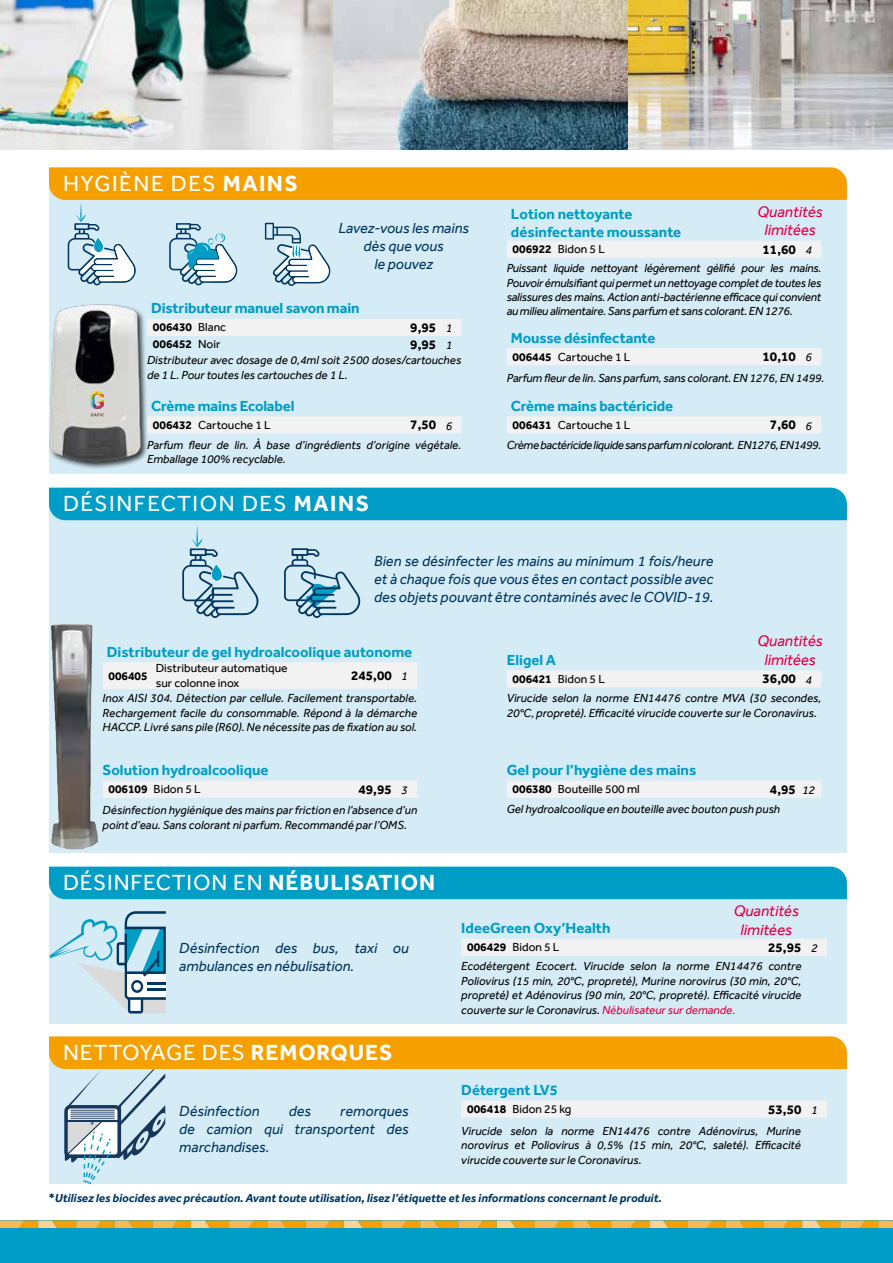
<style>
.page{position:relative;width:893px;height:1263px;background:#fff}
.page>*{position:absolute;margin:0;border:0;box-sizing:border-box;transform-origin:0 0}
.t1{font:22.5px "Effra";letter-spacing:.04em;color:#fff}
.t2{font:22.5px "Effra";letter-spacing:.07em;color:#fff}
.t3{font:italic 15.75px/18.9px "Effra";color:#e50047;text-align:center}
.t4{font:italic 15px/18px "Effra";color:#00365f}
.t5{font:700 15px/18px "Effra";color:#009dc6}
.t6{font:700 13.5px "Effra";color:#000}
.t7{font:italic 12px/14.4px "Effra";color:#000;text-align:justify}
.t8{font:12px/14.4px "Effra";color:#000}
.t9{font:italic 700 12px "Effra";color:#00365f}
.t10{font:italic 12px "Effra";letter-spacing:-.03em;color:#000}
.t11{font:700 12px "Effra";color:#000}
.s1{font-weight:700}
.s2{font-weight:400}
.s3{font-weight:400;font-style:italic;font-size:12px}
.s4{color:#e50047}
.s5{font-style:normal}
</style>
<div class="page">
<div style="left:49px;top:176px;width:798px;height:297px;background:#d5ecf6"></div>
<div style="left:49px;top:503px;width:798px;height:349px;background:#d5ecf6"></div>
<div style="left:49px;top:892px;width:798px;height:131px;background:#d5ecf6"></div>
<img style="left:0;top:0;width:629px;height:150px">
<svg style="left:0;top:1220px;width:893px;height:9px;background:#cdac49"></svg>
<div style="left:0;top:1229px;width:893px;height:34px;background:#009dc6"></div>
<svg style="left:50px;top:911px;width:116px;height:102px"></svg>
<div style="left:461px;top:939px;width:366px;height:17px;background:#f2f2f2"></div>
<div style="left:507px;top:781px;width:314px;height:17px;background:#f2f2f2"></div>
<div style="left:103px;top:662px;width:314px;height:27px;background:#f2f2f2"></div>
<svg style="left:284px;top:548px;width:76px;height:70px"></svg>
<svg style="left:182px;top:526px;width:76px;height:92px"></svg>
<div style="left:507px;top:416px;width:314px;height:17px;background:#f2f2f2"></div>
<div style="left:149px;top:416px;width:313px;height:17px;background:#f2f2f2"></div>
<div style="left:149px;top:319px;width:313px;height:17px;background:#f2f2f2"></div>
<div style="left:49px;top:304px;width:100px;height:166px;background:#000;opacity:.75"></div>
<img style="left:49px;top:304px;width:98px;height:165px">
<svg style="left:91px;top:390px;width:13px;height:26px"></svg>
<div style="left:507px;top:348px;width:314px;height:17px;background:#f2f2f2"></div>
<div style="left:507px;top:670px;width:314px;height:17px;background:#f2f2f2"></div>
<div style="left:103px;top:781px;width:314px;height:17px;background:#f2f2f2"></div>
<img style="left:629px;top:0;width:264px;height:150px">
<svg style="left:49px;top:167px;width:798px;height:119px"></svg>
<svg style="left:49px;top:1036px;width:798px;height:149px;background:#dbd9bd"></svg>
<div style="left:49px;top:488px;width:798px;height:32px;background:#009dc6"></div>
<div style="left:49px;top:867px;width:798px;height:32px;background:#009dc6"></div>
<img style="left:51px;top:624px;width:47px;height:225px">
<h1 class="t2" style="left:63px;top:170px;width:236px">HYGIÈNE DES <span class="s1">MAINS</span></h1>
<p class="t4" style="left:338px;top:219px;width:132px;text-align:center">Lavez-vous les mains dès que vous<br>le pouvez</p>
<p class="t5" style="left:151px;top:299px;width:210px">Distributeur manuel savon main</p>
<p class="t11" style="left:153px;top:320px;width:75px">006430 <span class="s2">Blanc</span></p>
<p class="t6" style="left:410px;top:319px;width:43px">9,95 <span class="s3">1</span></p>
<p class="t11" style="left:153px;top:337px;width:69px">006452 <span class="s2">Noir</span></p>
<p class="t6" style="left:410px;top:336px;width:43px">9,95 <span class="s3">1</span></p>
<p class="t7" style="left:147px;top:353px;width:316px">Distributeur avec dosage de 0,4ml soit 2500 doses/cartouches de 1 L. Pour toutes les cartouches de 1 L.</p>
<p class="t5" style="left:151px;top:397px;width:145px">Crème mains Ecolabel</p>
<p class="t8" style="left:153px;top:417px;width:119px"><span class="s1">006432</span> Cartouche 1 L</p>
<p class="t6" style="left:410px;top:417px;width:43px">7,50 <span class="s3">6</span></p>
<p class="t7" style="left:147px;top:438px;width:316px">Parfum fleur de lin. À base d’ingrédients d’origine végétale.<br>Emballage 100% recyclable.</p>
<h1 class="t2" style="left:63px;top:490px;width:307px">DÉSINFECTION DES <span class="s1">MAINS</span></h1>
<h2 class="t3" style="left:757px;top:202px;width:67px">Quantités limitées</h2>
<p class="t5" style="left:511px;top:204px;width:172px">Lotion nettoyante désinfectante moussante</p>
<p class="t8" style="left:513px;top:242px;width:94px"><span class="s1">006922</span> Bidon 5 L</p>
<p class="t6" style="left:763px;top:241px;width:51px">11,60 <span class="s3">4</span></p>
<p class="t7" style="left:507px;top:261px;width:316px">Puissant liquide nettoyant légèrement gélifié pour les mains.<br>Pouvoir émulsifiant qui permet un nettoyage complet de toutes les salissures des mains. Action anti-bactérienne efficace qui convient au milieu alimentaire. Sans parfum et sans colorant. EN 1276.</p>
<p class="t5" style="left:511px;top:328px;width:146px">Mousse désinfectante</p>
<p class="t8" style="left:513px;top:349px;width:119px"><span class="s1">006445</span> Cartouche 1 L</p>
<p class="t6" style="left:763px;top:349px;width:51px">10,10 <span class="s3">6</span></p>
<p class="t7" style="left:507px;top:370px;width:319px">Parfum fleur de lin. Sans parfum, sans colorant. EN 1276, EN 1499.</p>
<p class="t5" style="left:511px;top:397px;width:164px">Crème mains bactéricide</p>
<p class="t8" style="left:513px;top:417px;width:119px"><span class="s1">006431</span> Cartouche 1 L</p>
<p class="t6" style="left:770px;top:417px;width:43px">7,60 <span class="s3">6</span></p>
<p class="t10" style="left:507px;top:438px;width:316px">Crème bactéricide liquide sans parfum ni colorant. EN1276, EN1499.</p>
<p class="t4" style="left:374px;top:552px;width:341px;text-align:justify">Bien se désinfecter les mains au minimum 1 fois/heure et à chaque fois que vous êtes en contact possible avec des objets pouvant être contaminés avec le COVID-19.</p>
<p class="t5" style="left:107px;top:642px;width:307px">Distributeur de gel hydroalcoolique autonome</p>
<p class="t11" style="left:108px;top:668px;width:41px">006405</p>
<p class="t8" style="left:156px;top:661px;width:133px">Distributeur automatique sur colonne inox</p>
<p class="t6" style="left:351px;top:668px;width:58px">245,00 <span class="s3">1</span></p>
<p class="t7" style="left:103px;top:691px;width:316px">Inox AISI 304. Détection par cellule. Facilement transportable.<br>Rechargement facile du consommable. Répond à la démarche HACCP. Livré sans pile (R60). Ne nécessite pas de fixation au sol.</p>
<p class="t5" style="left:103px;top:761px;width:168px">Solution hydroalcoolique</p>
<p class="t8" style="left:108px;top:782px;width:94px"><span class="s1">006109</span> Bidon 5 L</p>
<p class="t6" style="left:358px;top:781px;width:51px">49,95 <span class="s3">3</span></p>
<p class="t7" style="left:103px;top:803px;width:316px">Désinfection hygiénique des mains par friction en l’absence d’un point d’eau. Sans colorant ni parfum. Recommandé par l’OMS.</p>
<h1 class="t1" style="left:63px;top:869px;width:373px">DÉSINFECTION EN <span class="s1">NÉBULISATION</span></h1>
<p class="t4" style="left:179px;top:939px;width:231px">Désinfection des bus, taxi ou ambulances en nébulisation.</p>
<h1 class="t1" style="left:63px;top:1039px;width:331px">NETTOYAGE DES <span class="s1">REMORQUES</span></h1>
<h2 class="t3" style="left:757px;top:631px;width:67px">Quantités limitées</h2>
<p class="t5" style="left:507px;top:650px;width:51px">Eligel A</p>
<p class="t8" style="left:513px;top:671px;width:94px"><span class="s1">006421</span> Bidon 5 L</p>
<p class="t6" style="left:763px;top:671px;width:51px">36,00 <span class="s3">4</span></p>
<p class="t7" style="left:507px;top:691px;width:316px">Virucide selon la norme EN14476 contre MVA (30 secondes,<br>20°C, propreté). Efficacité virucide couverte sur le Coronavirus.</p>
<p class="t5" style="left:507px;top:761px;width:191px">Gel pour l’hygiène des mains</p>
<p class="t8" style="left:513px;top:782px;width:129px"><span class="s1">006380</span> Bouteille 500 ml</p>
<p class="t6" style="left:770px;top:781px;width:47px">4,95 <span class="s3">12</span></p>
<p class="t7" style="left:507px;top:801px;width:275px">Gel hydroalcoolique en bouteille avec bouton push push</p>
<h2 class="t3" style="left:734px;top:901px;width:67px">Quantités limitées</h2>
<p class="t5" style="left:461px;top:919px;width:151px">IdeeGreen Oxy’Health</p>
<p class="t8" style="left:467px;top:940px;width:94px"><span class="s1">006429</span> Bidon 5 L</p>
<p class="t6" style="left:768px;top:939px;width:51px">25,95 <span class="s3">2</span></p>
<p class="t7" style="left:461px;top:959px;width:342px">Ecodétergent Ecocert. Virucide selon la norme EN14476 contre Poliovirus (15 min, 20°C, propreté), Murine norovirus (30 min, 20°C, propreté) et Adénovirus (90 min, 20°C, propreté). Efficacité virucide couverte sur le Coronavirus. <span class="s4">Nébulisateur sur demande.</span></p>
<p class="t5" style="left:461px;top:1081px;width:98px">Détergent LV5</p>
<p class="t4" style="left:179px;top:1102px;width:82px">Désinfection</p>
<p class="t4" style="left:289px;top:1102px;width:24px">des</p>
<p class="t4" style="left:340px;top:1102px;width:70px">remorques</p>
<p class="t8" style="left:467px;top:1102px;width:106px"><span class="s1">006418</span> Bidon 25 kg</p>
<p class="t6" style="left:768px;top:1101px;width:51px">53,50 <span class="s3">1</span></p>
<p class="t4" style="left:179px;top:1120px;width:231px">de camion qui transportent des marchandises.</p>
<p class="t7" style="left:461px;top:1123px;width:341px">Virucide selon la norme EN14476 contre Adénovirus, Murine norovirus et Poliovirus à 0,5% (15 min, 20°C, saleté). Efficacité virucide couverte sur le Coronavirus.</p>
<p class="t9" style="left:49px;top:1191px;width:614px"><span class="s5">*</span>Utilisez les biocides avec précaution. Avant toute utilisation, lisez l’étiquette et les informations concernant le produit.</p>
</div>
